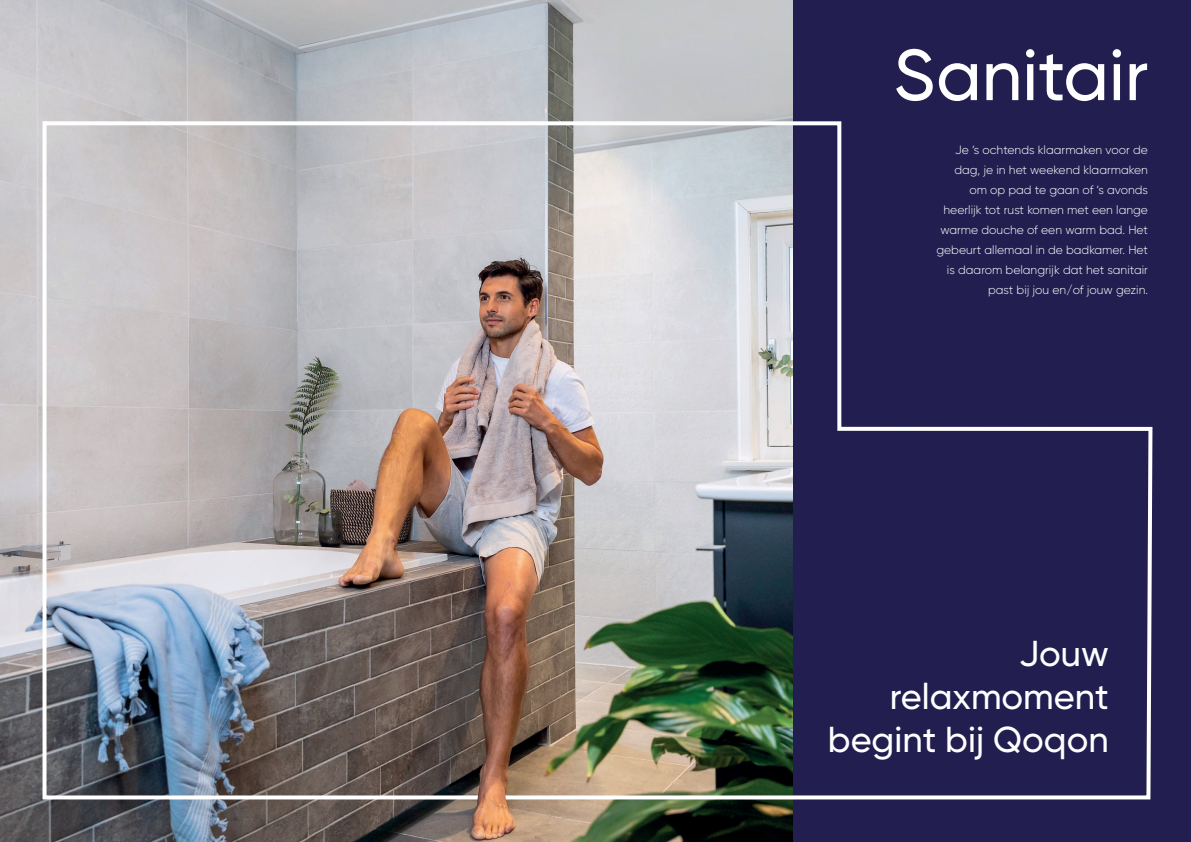
<style>
.page{position:relative;width:1191px;height:842px;background:#fff}
.page>*{position:absolute;margin:0;border:0;box-sizing:border-box;transform-origin:0 0}
.t1{font:500 72px "Gilroy";color:#fff}
.t2{font:500 36px/43.2px "Gilroy";color:#fff;text-align:right}
.t3{font:300 12px/20px "Gilroy";color:#fff;text-align:right}
</style>
<div class="page">
<img style="left:0;top:0;width:793px;height:842px">
<div style="left:793px;top:0;width:398px;height:842px;background:#221f50"></div>
<img style="left:41px;top:117px;width:1112px;height:684px">
<img style="left:473px;top:660px;width:43px;height:165px">
<h1 class="t1" style="left:893px;top:31px;width:256px">Sanitair</h1>
<p class="t3" style="left:936px;top:140px;width:213px">Je ‘s ochtends klaarmaken voor de dag, je in het weekend klaarmaken om op pad te gaan of ‘s avonds heerlijk tot rust komen met een lange warme douche of een warm bad. Het gebeurt allemaal in de badkamer. Het is daarom belangrijk dat het sanitair past bij jou en/of jouw gezin.</p>
<h2 class="t2" style="left:828px;top:631px;width:282px">Jouw relaxmoment begint bij Qoqon</h2>
</div>
